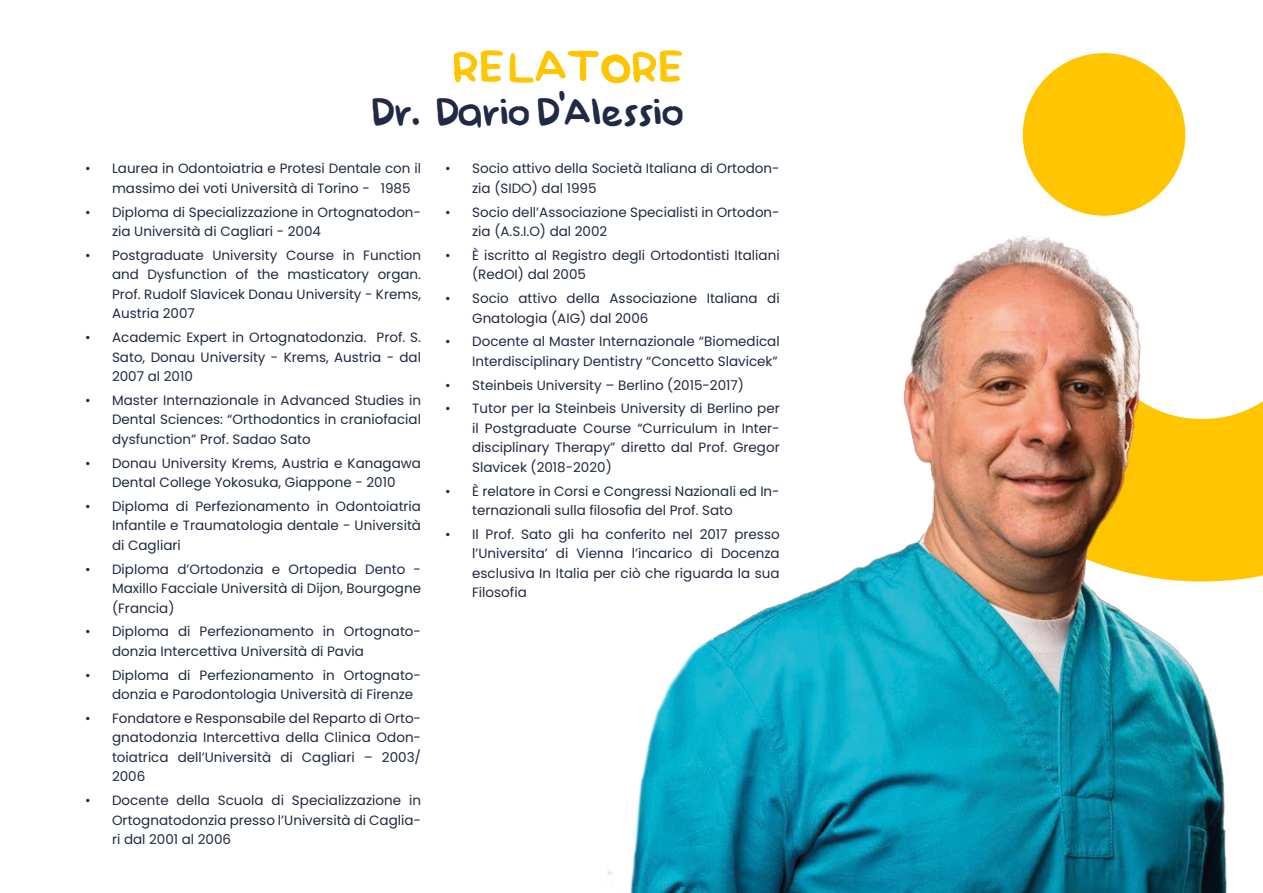
<style>
.page{position:relative;width:1263px;height:893px;background:#fff}
.page>*{position:absolute;margin:0;border:0;box-sizing:border-box;transform-origin:0 0}
.t1{font:54px "Baby Doll";letter-spacing:-.03em;color:#fec500}
.t2{font:45px "Baby Doll";letter-spacing:-.07em;color:#202945}
.t3{font:13.5px/19.5px "Poppins";color:#202945}
</style>
<div class="page">
<svg style="left:1022px;top:53px;width:164px;height:125px;fill:#fec500"></svg>
<img style="left:607px;top:178px;width:656px;height:715px">
<h1 class="t1" style="left:450px;top:38px;width:236px">RELATORE</h1>
<h2 class="t2" style="left:371px;top:89px;width:316px">Dr. Dario D’Alessio</h2>
<p class="t3" style="left:112px;top:159px;width:310px;text-indent:-27px">• Laurea in Odontoiatria e Protesi Dentale con il massimo dei voti Università di Torino - 1985</p>
<p class="t3" style="left:112px;top:202px;width:310px;text-indent:-27px">• Diploma di Specializzazione in Ortognatodon&shy;zia Università di Cagliari - 2004</p>
<p class="t3" style="left:112px;top:246px;width:310px;text-align:justify;text-indent:-27px">• Postgraduate University Course in Function and Dysfunction of the masticatory organ.<br>Prof. Rudolf Slavicek Donau University - Krems, Austria 2007</p>
<p class="t3" style="left:112px;top:328px;width:310px;text-align:justify;text-indent:-27px">• Academic Expert in Ortognatodonzia. Prof. S.<br>Sato, Donau University - Krems, Austria - dal 2007 al 2010</p>
<p class="t3" style="left:112px;top:391px;width:310px;text-align:justify;text-indent:-27px">• Master Internazionale in Advanced Studies in Dental Sciences: “Orthodontics in craniofacial dysfunction” Prof. Sadao Sato</p>
<p class="t3" style="left:85px;top:453px;width:337px;text-align:center">• Donau University Krems, Austria e Kanagawa<br>Dental College Yokosuka, Giappone - 2010</p>
<p class="t3" style="left:112px;top:496px;width:310px;text-align:justify;text-indent:-27px">• Diploma di Perfezionamento in Odontoiatria Infantile e Traumatologia dentale - Università di Cagliari</p>
<p class="t3" style="left:112px;top:559px;width:310px;text-align:justify;text-indent:-27px">• Diploma d’Ortodonzia e Ortopedia Dento - Maxillo Facciale Università di Dijon, Bourgogne (Francia)</p>
<p class="t3" style="left:112px;top:622px;width:310px;text-indent:-27px">• Diploma di Perfezionamento in Ortognato&shy;donzia Intercettiva Università di Pavia</p>
<p class="t3" style="left:112px;top:665px;width:310px;text-indent:-27px">• Diploma di Perfezionamento in Ortognato&shy;donzia e Parodontologia Università di Firenze</p>
<p class="t3" style="left:112px;top:708px;width:310px;text-align:justify;text-indent:-27px">• Fondatore e Responsabile del Reparto di Orto&shy;gnatodonzia Intercettiva della Clinica Odon&shy;toiatrica dell’Università di Cagliari – 2003/ 2006</p>
<p class="t3" style="left:112px;top:791px;width:310px;text-align:justify;text-indent:-27px">• Docente della Scuola di Specializzazione in Ortognatodonzia presso l’Università di Caglia&shy;ri dal 2001 al 2006</p>
<p class="t3" style="left:472px;top:159px;width:309px;text-indent:-27px">• Socio attivo della Società Italiana di Ortodon&shy;zia (SIDO) dal 1995</p>
<p class="t3" style="left:472px;top:202px;width:309px;text-indent:-27px">• Socio dell’Associazione Specialisti in Ortodon&shy;zia (A.S.I.O) dal 2002</p>
<p class="t3" style="left:472px;top:245px;width:309px;text-indent:-27px">• È iscritto al Registro degli Ortodontisti Italiani (RedOI) dal 2005</p>
<p class="t3" style="left:472px;top:289px;width:309px;text-indent:-27px">• Socio attivo della Associazione Italiana di<br>Gnatologia (AIG) dal 2006</p>
<p class="t3" style="left:445px;top:332px;width:336px;text-align:right">• Docente al Master Internazionale “Biomedical<br>Interdisciplinary Dentistry “Concetto Slavicek”</p>
<p class="t3" style="left:445px;top:375px;width:300px">• Steinbeis University – Berlino (2015-2017)</p>
<p class="t3" style="left:472px;top:399px;width:309px;text-align:justify;text-indent:-27px">• Tutor per la Steinbeis University di Berlino per il Postgraduate Course “Curriculum in Inter&shy;disciplinary Therapy” diretto dal Prof. Gregor Slavicek (2018-2020)</p>
<p class="t3" style="left:472px;top:481px;width:309px;text-indent:-27px">• È relatore in Corsi e Congressi Nazionali ed In&shy;ternazionali sulla filosofia del Prof. Sato</p>
<p class="t3" style="left:472px;top:524px;width:309px;text-align:justify;text-indent:-27px">• Il Prof. Sato gli ha conferito nel 2017 presso l’Universita’ di Vienna l’incarico di Docenza esclusiva In Italia per ciò che riguarda la sua Filosofia</p>
</div>
